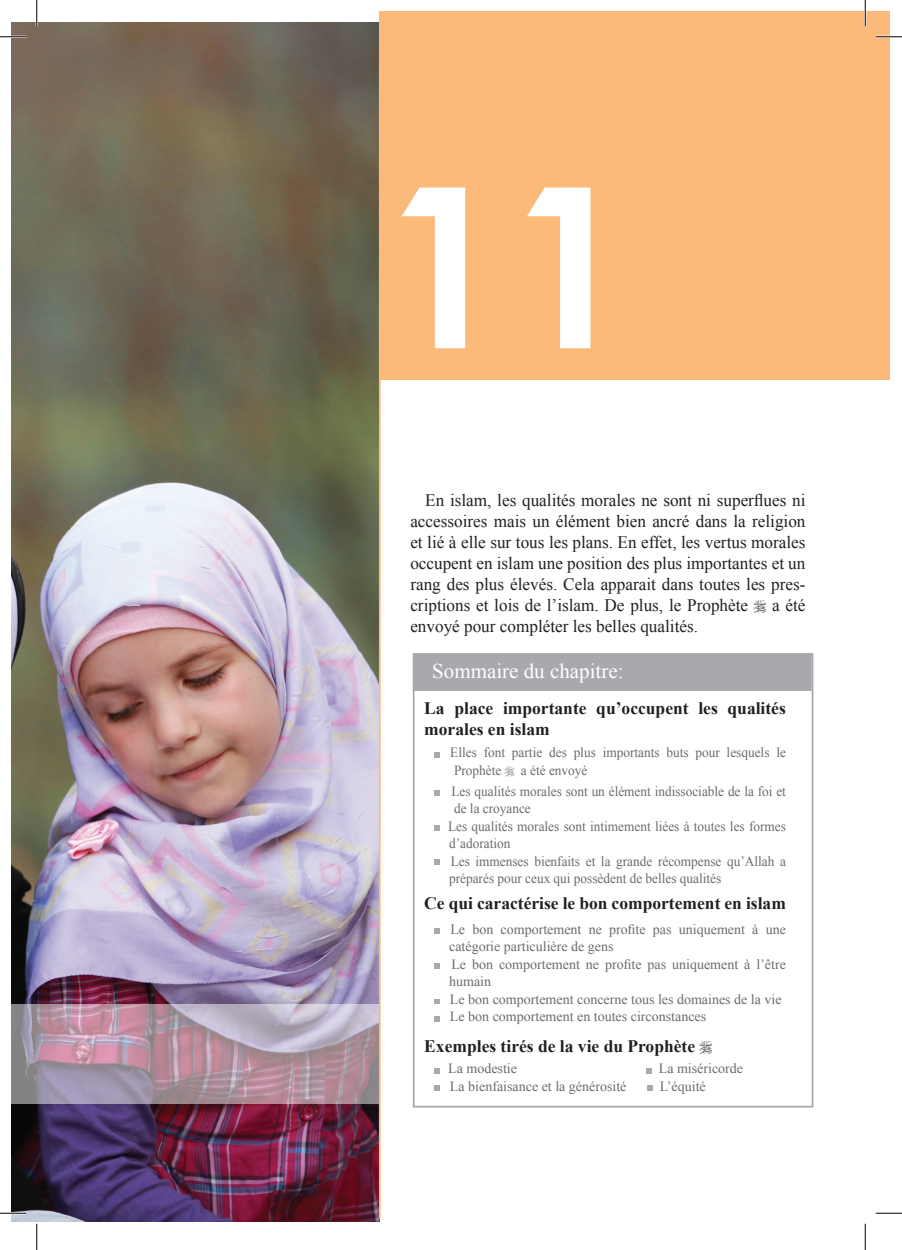
<style>
.page{position:relative;width:902px;height:1250px;background:#fff}
.page>*{position:absolute;margin:0;border:0;box-sizing:border-box;transform-origin:0 0}
.t1{font:700 223.65px "Century Gothic";color:#fff}
.t2{font:21px "Times New Roman";color:#fff}
.t3{font:17.5px/21px "Times New Roman";color:#231f20;text-align:justify}
.t4{font:700 17.5px/21px "Times New Roman";color:#231f20}
.t5{font:14px/17.5px "Times New Roman";color:#6b6b6e;scale:.95 1}
.t6{font:14px/17.5px "Times New Roman";color:#6b6b6e}
</style>
<div class="page">
<img style="left:12px;top:23px;width:367px;height:1198px">
<svg style="left:12px;top:1004px;width:367px;height:99px;background:#b098a7"></svg>
<div style="left:380px;top:12px;width:510px;height:368px;background:#fbb97a"></div>
<div style="left:413px;top:653px;width:400px;height:454px;border:2px solid #a8a9ad"></div>
<div style="left:413px;top:653px;width:399px;height:37px;background:#a8a9ad"></div>
<svg style="left:434px;top:752px;width:5px;height:5px"></svg>
<svg style="left:434px;top:790px;width:5px;height:5px"></svg>
<svg style="left:434px;top:825px;width:5px;height:5px"></svg>
<svg style="left:434px;top:859px;width:5px;height:5px"></svg>
<svg style="left:434px;top:928px;width:5px;height:5px"></svg>
<svg style="left:434px;top:963px;width:5px;height:5px"></svg>
<svg style="left:434px;top:999px;width:5px;height:4px"></svg>
<svg style="left:434px;top:1016px;width:5px;height:5px"></svg>
<svg style="left:434px;top:1068px;width:5px;height:5px"></svg>
<svg style="left:647px;top:1068px;width:5px;height:5px"></svg>
<svg style="left:434px;top:1085px;width:5px;height:5px"></svg>
<svg style="left:647px;top:1085px;width:6px;height:5px"></svg>
<hr style="left:379px;top:37px;width:2px;height:1180px;background:#fbb97a">
<hr style="left:0;top:36px;width:26px;height:2px;background:#fff">
<hr style="left:876px;top:36px;width:26px;height:2px;background:#fff">
<hr style="left:0;top:1211px;width:26px;height:3px;background:#fff">
<hr style="left:36px;top:0;width:2px;height:26px;background:#fff">
<hr style="left:864px;top:0;width:2px;height:26px;background:#fff">
<svg style="left:0;top:36px;width:26px;height:1px"></svg>
<svg style="left:876px;top:36px;width:26px;height:1px"></svg>
<svg style="left:0;top:1212px;width:26px;height:1px"></svg>
<svg style="left:876px;top:1212px;width:26px;height:1px"></svg>
<svg style="left:36px;top:0;width:1px;height:26px"></svg>
<svg style="left:36px;top:1223px;width:1px;height:26px"></svg>
<svg style="left:865px;top:0;width:1px;height:26px"></svg>
<svg style="left:865px;top:1223px;width:1px;height:26px"></svg>
<h1 class="t1" style="left:383px;top:97px;width:252px">11</h1>
<p class="t3" style="left:410px;top:489px;width:397px;text-indent:15px">En islam, les qualités morales ne sont ni superflues ni accessoires mais un élément bien ancré dans la religion et lié à elle sur tous les plans. En effet, les vertus morales occupent en islam une position des plus importantes et un rang des plus élevés. Cela apparait dans toutes les pres&shy;criptions et lois de l’islam. De plus, le Prophète</p>
<p class="t3" style="left:772px;top:594px;width:35px">a été</p>
<p class="t3" style="left:410px;top:615px;width:289px">envoyé pour compléter les belles qualités.</p>
<p class="t2" style="left:432px;top:657px;width:193px">Sommaire du chapitre:</p>
<p class="t4" style="left:424px;top:697px;width:363px">La place importante qu’occupent les qualités morales en islam</p>
<p class="t5" style="left:450px;top:743px;width:355px">Elles font partie des plus importants buts pour lesquels le<br>Prophète</p>
<p class="t5" style="left:451px;top:759px;width:354px;line-height:21px;text-indent:69px">a été envoyé<br>Les qualités morales sont un élément indissociable de la foi et</p>
<p class="t5" style="left:448px;top:799px;width:357px;text-indent:6px">de la croyance<br>Les qualités morales sont intimement liées à toutes les formes d’adoration<br>Les immenses bienfaits et la grande récompense qu’Allah a préparés pour ceux qui possèdent de belles qualités</p>
<p class="t4" style="left:424px;top:892px;width:363px">Ce qui caractérise le bon comportement en islam</p>
<p class="t6" style="left:449px;top:920px;width:338px">Le bon comportement ne profite pas uniquement à une catégorie particulière de gens<br>Le bon comportement ne profite pas uniquement à l’être humain<br>Le bon comportement concerne tous les domaines de la vie Le bon comportement en toutes circonstances</p>
<p class="t4" style="left:424px;top:1035px;width:272px">Exemples tirés de la vie du Prophète</p>
<p class="t6" style="left:448px;top:1059px;width:70px">La modestie</p>
<p class="t6" style="left:659px;top:1059px;width:86px">La miséricorde</p>
<p class="t6" style="left:450px;top:1077px;width:178px">La bienfaisance et la générosité</p>
<p class="t6" style="left:660px;top:1077px;width:48px">L’équité</p>
</div>
